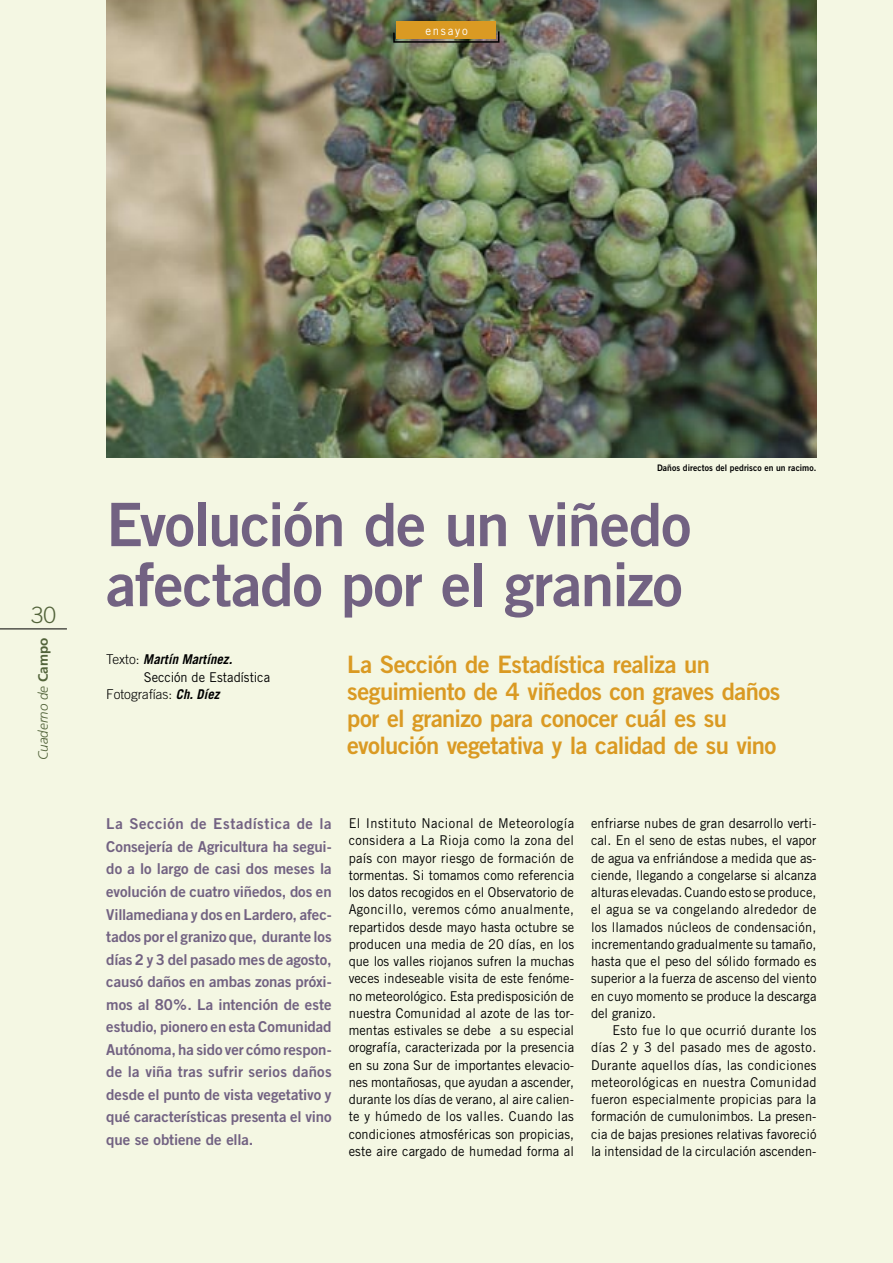
<style>
.page{position:relative;width:893px;height:1263px;background:#f4f7e3}
.page>*{position:absolute;margin:0;border:0;box-sizing:border-box;transform-origin:0 0}
.t1{font:60px/60px "Trade Gothic Bold Two";letter-spacing:-.02em;color:#726282}
.t2{font:24px/27px "Trade Gothic Bold Two";letter-spacing:-.025em;color:#da9a23}
.t3{font:300 22.5px "Trade Gothic";color:#52633a}
.t4{font:15px/22.5px "Trade Gothic Bold Two";letter-spacing:-.005em;color:#726282;text-align:justify}
.t5{font:13.5px/17.2px "Trade Gothic";color:#000;text-align:justify;scale:.95 1}
.t6{font:italic 700 13.5px "Trade Gothic";letter-spacing:.01em;color:#000;scale:.95 1}
.t7{font:300 13.5px "Trade Gothic";color:#000}
.t8{font:italic 300 13.5px "Frutiger";color:#52633a}
.t9{font:12px "Trade Gothic";letter-spacing:.15em;color:#fff;scale:.95 1}
.t10{font:9px "Trade Gothic Bold Two";letter-spacing:.01em;color:#000;scale:.95 1}
.s1{font-weight:700;font-style:normal}
.s2{font-weight:300;font-style:normal}
.s3{font-weight:700;font-style:italic}
</style>
<div class="page">
<hr style="left:0;top:628px;width:67px;height:1px;background:#000">
<img style="left:106px;top:0;width:710px;height:458px">
<div style="left:397px;top:21px;width:99px;height:18px;background:#da9a23"></div>
<svg style="left:392px;top:30px;width:108px;height:13px"></svg>
<p class="t9" style="left:425px;top:23px;width:46px">ensayo</p>
<h3 class="t3" style="left:31px;top:601px;width:27px">30</h3>
<p class="t8" style="left:35px;top:760px;width:124px;rotate:-90deg">Cuaderno de <span class="s1">Campo</span></p>
<p class="t10" style="left:657px;top:462px;width:169px">Daños directos del pedrisco en un racimo.</p>
<h1 class="t1" style="left:106px;top:494px;width:586px">Evolución de un viñedo afectado por el granizo</h1>
<h2 class="t2" style="left:347px;top:651px;width:435px">La Sección de Estadística realiza un seguimiento de 4 viñedos con graves daños por el granizo para conocer cuál es su evolución vegetativa y la calidad de su vino</h2>
<p class="t6" style="left:106px;top:651px;width:134px"><span class="s2">Texto:</span> Martín Martínez.</p>
<p class="t5" style="left:144px;top:668px;width:135px">Sección de Estadística</p>
<p class="t7" style="left:106px;top:686px;width:115px">Fotografías: <span class="s3">Ch. Díez</span></p>
<p class="t4" style="left:106px;top:813px;width:227px">La Sección de Estadística de la Consejería de Agricultura ha segui&shy;do a lo largo de casi dos meses la evolución de cuatro viñedos, dos en Villamediana y dos en Lardero, afec&shy;tados por el granizo que, durante los días 2 y 3 del pasado mes de agosto, causó daños en ambas zonas próxi&shy;mos al 80%. La intención de este estudio, pionero en esta Comunidad Autónoma, ha sido ver cómo respon&shy;de la viña tras sufrir serios daños desde el punto de vista vegetativo y qué características presenta el vino que se obtiene de ella.</p>
<p class="t5" style="left:349px;top:814px;width:239px">El Instituto Nacional de Meteorología considera a La Rioja como la zona del país con mayor riesgo de formación de tormentas. Si tomamos como referencia los datos recogidos en el Observatorio de Agoncillo, veremos cómo anualmente, repartidos desde mayo hasta octubre se producen una media de 20 días, en los que los valles riojanos sufren la muchas veces indeseable visita de este fenóme&shy;no meteorológico. Esta predisposición de nuestra Comunidad al azote de las tor&shy;mentas estivales se debe a su especial orografía, caracterizada por la presencia en su zona Sur de importantes elevacio&shy;nes montañosas, que ayudan a ascender, durante los días de verano, al aire calien&shy;te y húmedo de los valles. Cuando las condiciones atmosféricas son propicias, este aire cargado de humedad forma al</p>
<p class="t5" style="left:591px;top:814px;width:239px">enfriarse nubes de gran desarrollo verti&shy;cal. En el seno de estas nubes, el vapor de agua va enfriándose a medida que as&shy;ciende, llegando a congelarse si alcanza alturas elevadas. Cuando esto se produce, el agua se va congelando alrededor de los llamados núcleos de condensación, incrementando gradualmente su tamaño, hasta que el peso del sólido formado es superior a la fuerza de ascenso del viento en cuyo momento se produce la descarga del granizo.</p>
<p class="t5" style="left:591px;top:1021px;width:239px;text-indent:21px">Esto fue lo que ocurrió durante los días 2 y 3 del pasado mes de agosto.<br>Durante aquellos días, las condiciones meteorológicas en nuestra Comunidad fueron especialmente propicias para la formación de cumulonimbos. La presen&shy;cia de bajas presiones relativas favoreció la intensidad de la circulación ascenden-</p>
</div>
